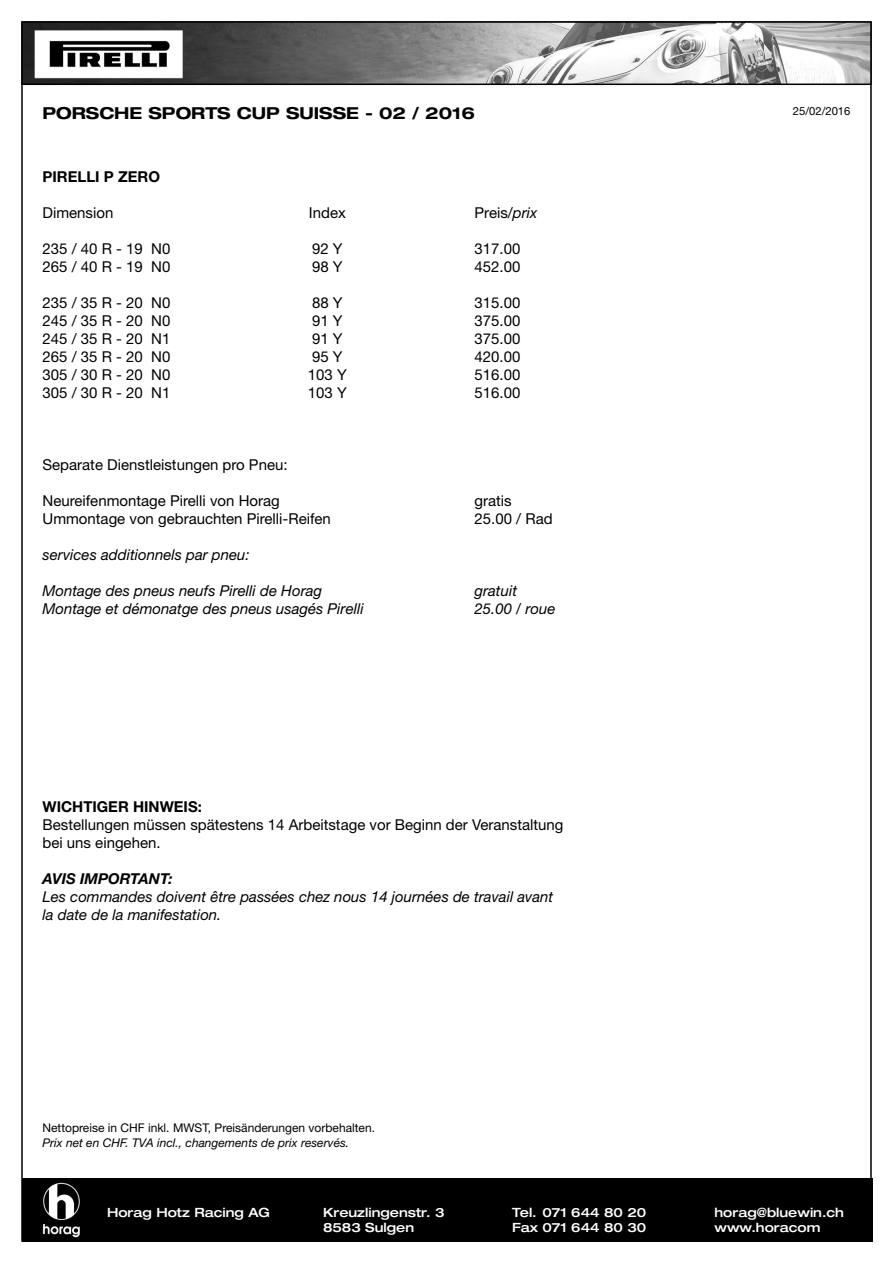
<style>
.page{position:relative;width:893px;height:1263px;background:#fff}
.page>*{position:absolute;margin:0;border:0;box-sizing:border-box;transform-origin:0 0}
.t1{font:700 expanded 16.5px "Helvetica Neue";color:#000}
.t2{font:15px/18px "Helvetica Neue";color:#000}
.t3{font:italic 15px "Helvetica Neue";color:#000}
.t4{font:700 15px "Helvetica Neue";color:#000}
.t5{font:italic 700 15px "Helvetica Neue";color:#000}
.t6{font:500 expanded 12.75px "Helvetica Neue";color:#fff}
.t7{font:12px "Helvetica Neue";color:#000}
.t8{font:italic 12px "Helvetica Neue";color:#000}
.t9{font:11.25px "Helvetica Neue";color:#000}
.s1{font-style:italic}
</style>
<div class="page">
<div style="left:22px;top:1178px;width:850px;height:64px;background:#000"></div>
<img style="left:42px;top:1182px;width:38px;height:55px">
<img style="left:24px;top:24px;width:845px;height:58px">
<div style="left:21px;top:21px;width:851px;height:64px;border:2px solid #000"></div>
<p class="t1" style="left:43px;top:103px;width:434px">PORSCHE SPORTS CUP SUISSE - 02 / 2016</p>
<p class="t9" style="left:793px;top:104px;width:59px">25/02/2016</p>
<p class="t4" style="left:43px;top:167px;width:119px">PIRELLI P ZERO</p>
<p class="t2" style="left:43px;top:203px;width:72px">Dimension</p>
<p class="t2" style="left:309px;top:203px;width:38px">Index</p>
<p class="t2" style="left:475px;top:203px;width:64px">Preis/<span class="s1">prix</span></p>
<p class="t2" style="left:43px;top:239px;width:129px">235 / 40 R - 19 N0</p>
<p class="t2" style="left:312px;top:239px;width:32px">92 Y</p>
<p class="t2" style="left:475px;top:239px;width:47px">317.00</p>
<p class="t2" style="left:43px;top:257px;width:129px">265 / 40 R - 19 N0</p>
<p class="t2" style="left:312px;top:257px;width:32px">98 Y</p>
<p class="t2" style="left:475px;top:257px;width:47px">452.00</p>
<p class="t2" style="left:43px;top:293px;width:129px">235 / 35 R - 20 N0</p>
<p class="t2" style="left:312px;top:293px;width:32px">88 Y</p>
<p class="t2" style="left:475px;top:293px;width:47px">315.00</p>
<p class="t2" style="left:43px;top:311px;width:129px">245 / 35 R - 20 N0</p>
<p class="t2" style="left:312px;top:311px;width:32px">91 Y</p>
<p class="t2" style="left:475px;top:311px;width:47px">375.00</p>
<p class="t2" style="left:43px;top:329px;width:129px">245 / 35 R - 20 N1</p>
<p class="t2" style="left:312px;top:329px;width:32px">91 Y</p>
<p class="t2" style="left:475px;top:329px;width:47px">375.00</p>
<p class="t2" style="left:43px;top:347px;width:129px">265 / 35 R - 20 N0</p>
<p class="t2" style="left:312px;top:347px;width:32px">95 Y</p>
<p class="t2" style="left:475px;top:347px;width:47px">420.00</p>
<p class="t2" style="left:43px;top:365px;width:129px">305 / 30 R - 20 N0</p>
<p class="t2" style="left:308px;top:365px;width:40px">103 Y</p>
<p class="t2" style="left:475px;top:365px;width:47px">516.00</p>
<p class="t2" style="left:43px;top:383px;width:129px">305 / 30 R - 20 N1</p>
<p class="t2" style="left:308px;top:383px;width:40px">103 Y</p>
<p class="t2" style="left:475px;top:383px;width:47px">516.00</p>
<p class="t2" style="left:43px;top:455px;width:247px">Separate Dienstleistungen pro Pneu:</p>
<p class="t2" style="left:43px;top:491px;width:239px">Neureifenmontage Pirelli von Horag</p>
<p class="t2" style="left:475px;top:491px;width:39px">gratis</p>
<p class="t2" style="left:43px;top:509px;width:290px">Ummontage von gebrauchten Pirelli-Reifen</p>
<p class="t2" style="left:475px;top:509px;width:80px">25.00 / Rad</p>
<p class="t3" style="left:43px;top:546px;width:209px">services additionnels par pneu:</p>
<p class="t3" style="left:43px;top:582px;width:281px">Montage des pneus neufs Pirelli de Horag</p>
<p class="t3" style="left:475px;top:582px;width:44px">gratuit</p>
<p class="t3" style="left:43px;top:600px;width:323px">Montage et démonatge des pneus usagés Pirelli</p>
<p class="t3" style="left:475px;top:600px;width:82px">25.00 / roue</p>
<p class="t4" style="left:43px;top:797px;width:161px">WICHTIGER HINWEIS:</p>
<p class="t2" style="left:43px;top:815px;width:522px">Bestellungen müssen spätestens 14 Arbeitstage vor Beginn der Veranstaltung bei uns eingehen.</p>
<p class="t5" style="left:43px;top:869px;width:132px">AVIS IMPORTANT:</p>
<p class="t3" style="left:43px;top:888px;width:512px">Les commandes doivent être passées chez nous 14 journées de travail avant</p>
<p class="t3" style="left:43px;top:906px;width:180px">la date de la manifestation.</p>
<p class="t7" style="left:43px;top:1121px;width:334px">Nettopreise in CHF inkl. MWST, Preisänderungen vorbehalten.</p>
<p class="t8" style="left:43px;top:1135px;width:308px">Prix net en CHF. TVA incl., changements de prix reservés.</p>
<p class="t6" style="left:107px;top:1204px;width:165px">Horag Hotz Racing AG</p>
<p class="t6" style="left:323px;top:1204px;width:123px">Kreuzlingenstr. 3</p>
<p class="t6" style="left:512px;top:1204px;width:136px">Tel. 071 644 80 20</p>
<p class="t6" style="left:715px;top:1204px;width:131px">horag@bluewin.ch</p>
<p class="t6" style="left:323px;top:1220px;width:93px">8583 Sulgen</p>
<p class="t6" style="left:512px;top:1220px;width:136px">Fax 071 644 80 30</p>
<p class="t6" style="left:715px;top:1220px;width:107px">www.horacom</p>
</div>
